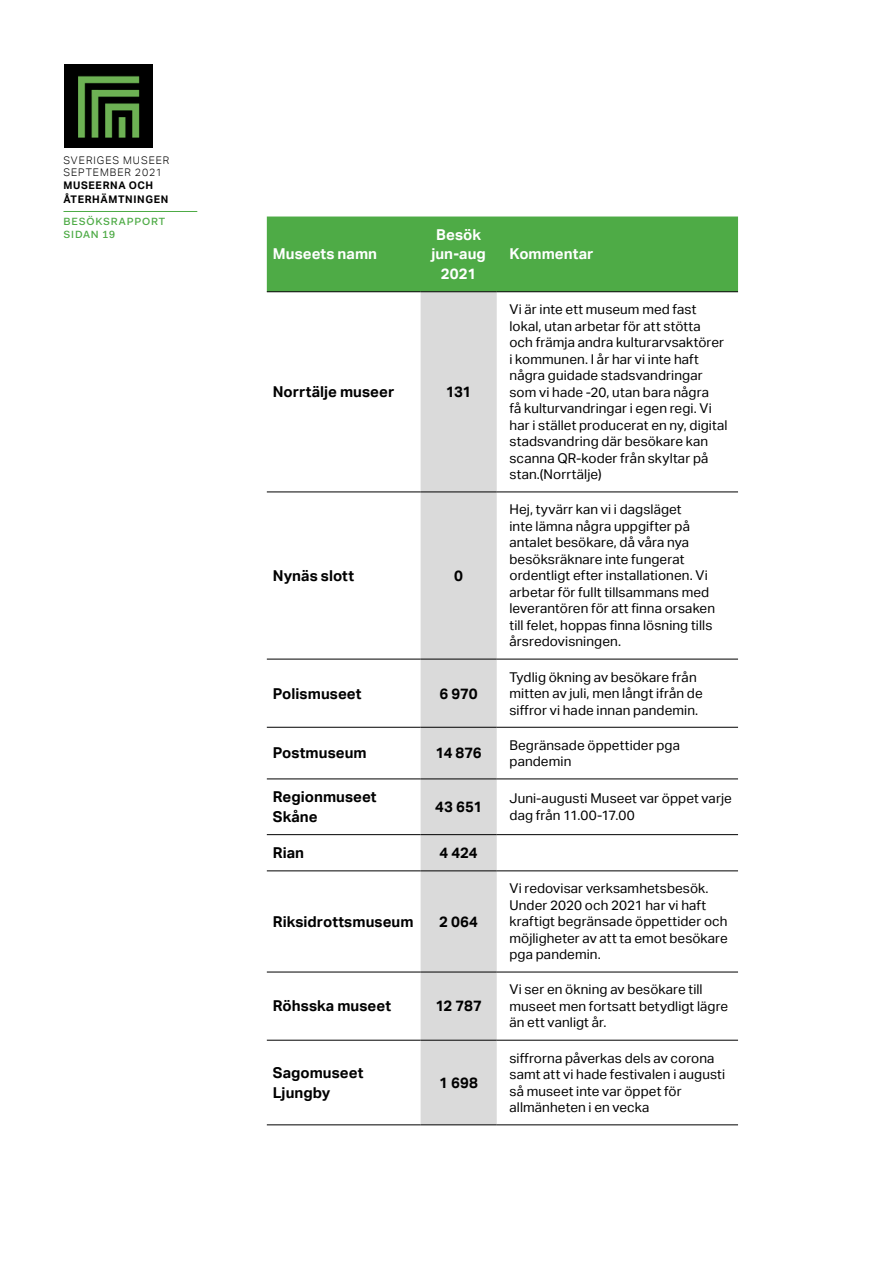
<style>
.page{position:relative;width:893px;height:1263px;background:#fff}
.page>*{position:absolute;margin:0;border:0;box-sizing:border-box;transform-origin:0 0}
.Brödtext_rapport{font:700 15px/19.5px "Aktiv Grotesk";letter-spacing:.005em;color:#000}
.Brödtext_rapport-2{font:700 15px/19.5px "Aktiv Grotesk";letter-spacing:.005em;color:#fff;text-align:center}
.Brödtext_rapport-3{font:13.5px/16.5px "Aktiv Grotesk";letter-spacing:.01em;color:#000}
.t1{font:300 10.5px/12px "Aktiv Grotesk";letter-spacing:.095em;color:#000}
.t2{font:700 10.5px/13.5px "Aktiv Grotesk";letter-spacing:.06em;color:#000}
.t3{font:500 10.5px/13.5px "Fakt Pro";letter-spacing:.08em;color:#4eab46}
</style>
<div class="page">
<hr style="left:63px;top:211px;width:134px;height:1px;background:#4eab46">
<img style="left:65px;top:65px;width:87px;height:83px">
<div style="left:267px;top:216px;width:471px;height:75px;background:#4eab46"></div>
<div style="left:421px;top:292px;width:76px;height:832px;background:#dadada"></div>
<hr style="left:267px;top:291px;width:154px;height:1px;background:#000">
<hr style="left:421px;top:291px;width:76px;height:1px;background:#000">
<hr style="left:497px;top:291px;width:241px;height:1px;background:#000">
<hr style="left:267px;top:491px;width:154px;height:1px;background:#000">
<hr style="left:421px;top:491px;width:76px;height:1px;background:#000">
<hr style="left:497px;top:491px;width:241px;height:1px;background:#000">
<hr style="left:267px;top:659px;width:154px;height:1px;background:#000">
<hr style="left:421px;top:659px;width:76px;height:1px;background:#000">
<hr style="left:497px;top:659px;width:241px;height:1px;background:#000">
<hr style="left:267px;top:727px;width:154px;height:1px;background:#000">
<hr style="left:421px;top:727px;width:76px;height:1px;background:#000">
<hr style="left:497px;top:727px;width:241px;height:1px;background:#000">
<hr style="left:267px;top:778px;width:154px;height:1px;background:#000">
<hr style="left:421px;top:778px;width:76px;height:1px;background:#000">
<hr style="left:497px;top:778px;width:241px;height:1px;background:#000">
<hr style="left:267px;top:834px;width:154px;height:1px;background:#000">
<hr style="left:421px;top:834px;width:76px;height:1px;background:#000">
<hr style="left:497px;top:834px;width:241px;height:1px;background:#000">
<hr style="left:267px;top:870px;width:154px;height:1px;background:#000">
<hr style="left:421px;top:870px;width:76px;height:1px;background:#000">
<hr style="left:497px;top:870px;width:241px;height:1px;background:#000">
<hr style="left:267px;top:972px;width:154px;height:1px;background:#000">
<hr style="left:421px;top:972px;width:76px;height:1px;background:#000">
<hr style="left:497px;top:972px;width:241px;height:1px;background:#000">
<hr style="left:267px;top:1040px;width:154px;height:1px;background:#000">
<hr style="left:421px;top:1040px;width:76px;height:1px;background:#000">
<hr style="left:497px;top:1040px;width:241px;height:1px;background:#000">
<hr style="left:267px;top:1124px;width:154px;height:1px;background:#000">
<hr style="left:421px;top:1124px;width:76px;height:1px;background:#000">
<hr style="left:497px;top:1124px;width:241px;height:1px;background:#000">
<p class="t1" style="left:63px;top:154px;width:108px">SVERIGES MUSEER<br>SEPTEMBER 2021</p>
<p class="t2" style="left:63px;top:179px;width:106px">MUSEERNA OCH<br>ÅTERHÄMTNINGEN</p>
<p class="t3" style="left:63px;top:214px;width:103px">BESÖKSRAPPORT<br>SIDAN 19</p>
<p class="Brödtext_rapport-2" style="left:273px;top:245px;width:106px">Museets namn</p>
<p class="Brödtext_rapport-2" style="left:431px;top:225px;width:56px">Besök jun-aug<br>2021</p>
<p class="Brödtext_rapport" style="left:273px;top:382px;width:123px">Norrtälje museer</p>
<p class="Brödtext_rapport" style="left:446px;top:382px;width:27px">131</p>
<p class="Brödtext_rapport" style="left:273px;top:566px;width:83px">Nynäs slott</p>
<p class="Brödtext_rapport" style="left:454px;top:566px;width:10px">0</p>
<p class="Brödtext_rapport" style="left:273px;top:684px;width:90px">Polismuseet</p>
<p class="Brödtext_rapport" style="left:440px;top:684px;width:40px">6 970</p>
<p class="Brödtext_rapport-2" style="left:509px;top:245px;width:85px">Kommentar</p>
<p class="Brödtext_rapport-3" style="left:509px;top:301px;width:219px">Vi är inte ett museum med fast lokal, utan arbetar för att stötta och främja andra kulturarvsaktörer i kommunen. I år har vi inte haft några guidade stadsvandringar som vi hade -20, utan bara några<br>få kulturvandringar i egen regi. Vi har i stället producerat en ny, digital stadsvandring där besökare kan scanna QR-koder från skyltar på stan.(Norrtälje)</p>
<p class="Brödtext_rapport-3" style="left:509px;top:501px;width:207px">Hej, tyvärr kan vi i dagsläget<br>inte lämna några uppgifter på antalet besökare, då våra nya besöksräknare inte fungerat ordentligt efter installationen. Vi arbetar för fullt tillsammans med leverantören för att finna orsaken till felet, hoppas finna lösning tills årsredovisningen.</p>
<p class="Brödtext_rapport-3" style="left:509px;top:669px;width:195px">Tydlig ökning av besökare från mitten av juli, men långt ifrån de siffror vi hade innan pandemin.</p>
<p class="Brödtext_rapport" style="left:273px;top:743px;width:95px">Postmuseum</p>
<p class="Brödtext_rapport" style="left:435px;top:743px;width:48px">14 876</p>
<p class="Brödtext_rapport-3" style="left:509px;top:737px;width:172px">Begränsade öppettider pga pandemin</p>
<p class="Brödtext_rapport" style="left:273px;top:787px;width:105px">Regionmuseet<br>Skåne</p>
<p class="Brödtext_rapport" style="left:435px;top:797px;width:49px">43 651</p>
<p class="Brödtext_rapport-3" style="left:509px;top:790px;width:224px">Juni-augusti Museet var öppet varje dag från 11.00-17.00</p>
<p class="Brödtext_rapport" style="left:273px;top:843px;width:33px">Rian</p>
<p class="Brödtext_rapport" style="left:439px;top:843px;width:40px">4 424</p>
<p class="Brödtext_rapport" style="left:273px;top:912px;width:142px">Riksidrottsmuseum</p>
<p class="Brödtext_rapport" style="left:439px;top:912px;width:40px">2 064</p>
<p class="Brödtext_rapport" style="left:273px;top:996px;width:120px">Röhsska museet</p>
<p class="Brödtext_rapport" style="left:435px;top:996px;width:48px">12 787</p>
<p class="Brödtext_rapport" style="left:273px;top:1063px;width:92px">Sagomuseet<br>Ljungby</p>
<p class="Brödtext_rapport" style="left:439px;top:1073px;width:40px">1 698</p>
<p class="Brödtext_rapport-3" style="left:509px;top:880px;width:220px">Vi redovisar verksamhetsbesök.<br>Under 2020 och 2021 har vi haft kraftigt begränsade öppettider och möjligheter av att ta emot besökare pga pandemin.</p>
<p class="Brödtext_rapport-3" style="left:509px;top:981px;width:220px">Vi ser en ökning av besökare till museet men fortsatt betydligt lägre än ett vanligt år.</p>
<p class="Brödtext_rapport-3" style="left:509px;top:1050px;width:217px">siffrorna påverkas dels av corona samt att vi hade festivalen i augusti så museet inte var öppet för allmänheten i en vecka</p>
</div>
